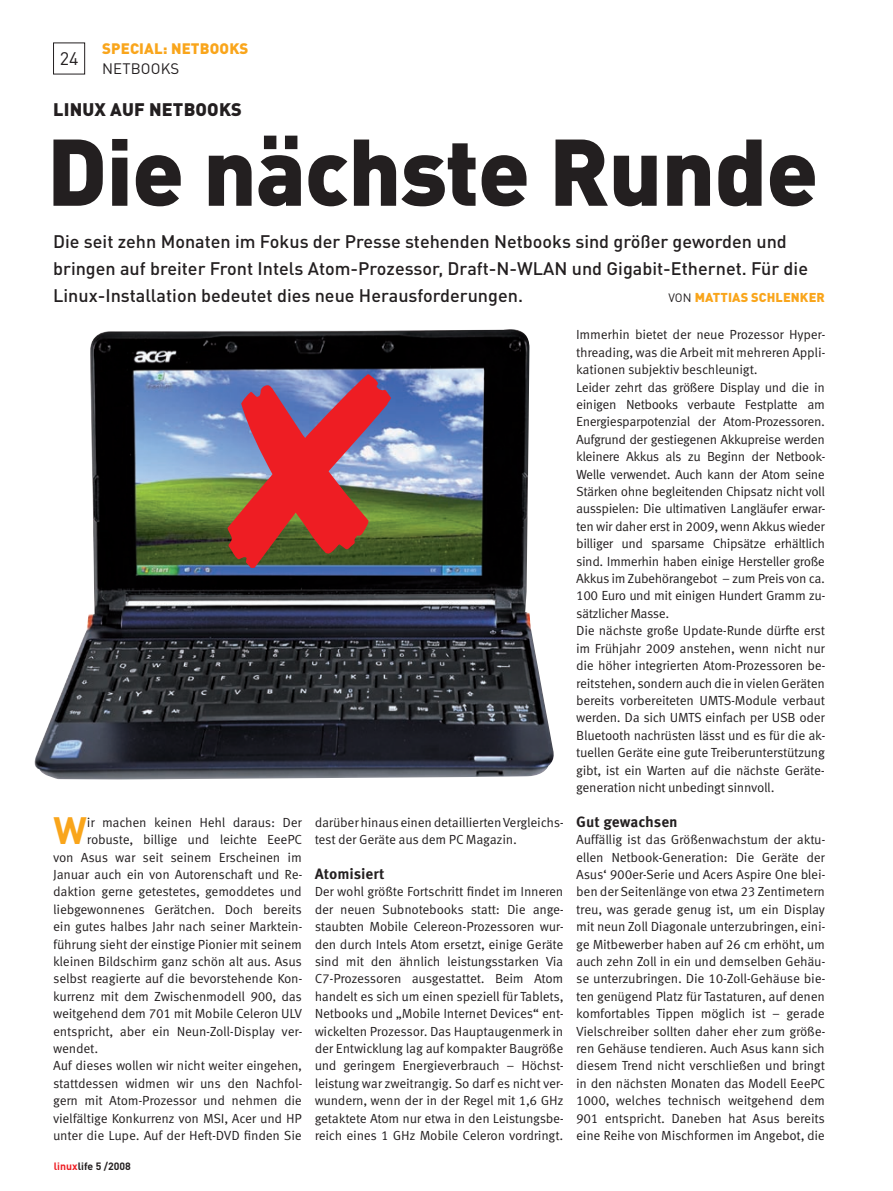
<style>
.page{position:relative;width:893px;height:1191px;background:#fff}
.page>*{position:absolute;margin:0;border:0;box-sizing:border-box;transform-origin:0 0}
._1_02___Headline_Rep{font:900 93px "DINOT";letter-spacing:-.01em;color:#231f20}
.Layout_Initial_2zeil{font:700 37.65px "DINOT";color:#f9a51b}
._1_03___Vorspann_Rep{font:500 18px/27px "DINOT";color:#231f20}
._1_01___Dachzeile_Re{font:900 18px "DINOT";letter-spacing:.01em;color:#231f20}
.Layout_Pagina{font:18px "DINOT";color:#231f20}
._11_06___Workshop_Zw{font:700 15px "Meta Corr";color:#231f20}
._00_Rubrik_oben{font:900 15px "DINOT";letter-spacing:.01em;color:#f9a51b}
._00_Rubrik_unten{font:15px "DINOT";letter-spacing:.01em;color:#231f20}
._11_05___Workshop_Fl{font:13.2px/17.4px "Meta Corr";letter-spacing:-.025em;color:#231f20;text-align:justify}
.Layout_Initial_2zeil-2{font:13.2px "Meta Corr";letter-spacing:-.02em;color:#231f20}
._1_04___Fließtext_no{font:13.2px/17.4px "Meta Corr";letter-spacing:-.02em;color:#231f20;text-align:justify}
._1_03___Vorspann_Rep-2{font:900 12.75px "DINOT";letter-spacing:.01em;color:#f9a51b}
.Layout_Ausgabezeile{font:700 10.5px "DINOT";color:#231f20}
.s1{font-weight:400;font-size:12px;color:#231f20}
.s2{color:#ee1d23}
</style>
<div class="page">
<div style="left:53px;top:43px;width:32px;height:31px;border:1px solid #231f20"></div>
<img style="left:34px;top:329px;width:520px;height:450px">
<svg style="left:227px;top:374px;width:164px;height:193px;background:#698788"></svg>
<p class="_00_Rubrik_oben" style="left:102px;top:38px;width:148px">SPECIAL: NETBOOKS</p>
<p class="_00_Rubrik_unten" style="left:102px;top:59px;width:79px">NETBOOKS</p>
<p class="_1_01___Dachzeile_Re" style="left:53px;top:97px;width:121px">LINUX AUF NETBOOKS</p>
<p class="_1_02___Headline_Rep" style="left:47px;top:109px;width:773px">DIE NÄCHSTE RUNDE</p>
<p class="_1_03___Vorspann_Rep" style="left:53px;top:227px;width:756px">Die seit zehn Monaten im Fokus der Presse stehenden Netbooks sind größer geworden und bringen auf breiter Front Intels Atom-Prozessor, Draft-N-WLAN und Gigabit-Ethernet. Für die<br>Linux-Installation bedeutet dies neue Herausforderungen.</p>
<p class="Layout_Pagina" style="left:60px;top:47px;width:20px">24</p>
<p class="_1_03___Vorspann_Rep-2" style="left:668px;top:288px;width:45px"><span class="s1">Von</span> MATTIAS</p>
<p class="_1_03___Vorspann_Rep-2" style="left:751px;top:288px;width:34px">SCHLENKER</p>
<p class="Layout_Initial_2zeil" style="left:54px;top:805px;width:35px">W</p>
<p class="Layout_Initial_2zeil-2" style="left:87px;top:814px;width:216px">ir machen keinen Hehl daraus: Der</p>
<p class="Layout_Initial_2zeil-2" style="left:87px;top:832px;width:217px">robuste, billige und leichte EeePC</p>
<p class="Layout_Initial_2zeil-2" style="left:53px;top:849px;width:250px">von Asus war seit seinem Erscheinen im</p>
<p class="Layout_Initial_2zeil-2" style="left:53px;top:866px;width:251px">Januar auch ein von Autorenschaft und Re-</p>
<p class="Layout_Initial_2zeil-2" style="left:53px;top:884px;width:250px">daktion gerne getestetes, gemoddetes und</p>
<p class="Layout_Initial_2zeil-2" style="left:53px;top:901px;width:250px">liebgewonnenes Gerätchen. Doch bereits</p>
<p class="Layout_Initial_2zeil-2" style="left:53px;top:919px;width:251px">ein gutes halbes Jahr nach seiner Marktein-</p>
<p class="Layout_Initial_2zeil-2" style="left:53px;top:936px;width:250px">führung sieht der einstige Pionier mit seinem</p>
<p class="Layout_Initial_2zeil-2" style="left:53px;top:953px;width:250px">kleinen Bildschirm ganz schön alt aus. Asus</p>
<p class="Layout_Initial_2zeil-2" style="left:53px;top:971px;width:251px">selbst reagierte auf die bevorstehende Kon-</p>
<p class="Layout_Initial_2zeil-2" style="left:53px;top:988px;width:250px">kurrenz mit dem Zwischenmodell 900, das</p>
<p class="Layout_Initial_2zeil-2" style="left:53px;top:1006px;width:251px">weitgehend dem 701 mit Mobile Celeron ULV</p>
<p class="Layout_Initial_2zeil-2" style="left:53px;top:1023px;width:251px">entspricht, aber ein Neun-Zoll-Display ver-</p>
<p class="Layout_Initial_2zeil-2" style="left:53px;top:1040px;width:47px">wendet.</p>
<p class="_1_04___Fließtext_no" style="left:53px;top:1057px;width:251px">Auf dieses wollen wir nicht weiter eingehen, stattdessen widmen wir uns den Nachfol&shy;gern mit Atom-Prozessor und nehmen die vielfältige Konkurrenz von MSI, Acer und HP unter die Lupe. Auf der Heft-DVD finden Sie</p>
<p class="Layout_Ausgabezeile" style="left:54px;top:1159px;width:78px"><span class="s2">linux</span>life 5 /2008</p>
<p class="_1_04___Fließtext_no" style="left:315px;top:813px;width:251px">darüber hinaus einen detaillierten Vergleichs&shy;test der Geräte aus dem PC Magazin.</p>
<p class="_11_06___Workshop_Zw" style="left:315px;top:865px;width:71px">Atomisiert</p>
<p class="_11_05___Workshop_Fl" style="left:315px;top:883px;width:251px">Der wohl größte Fortschritt findet im Inneren der neuen Subnotebooks statt: Die ange&shy;staubten Mobile Celereon-Prozessoren wur&shy;den durch Intels Atom ersetzt, einige Geräte sind mit den ähnlich leistungsstarken Via C7-Prozessoren ausgestattet. Beim Atom handelt es sich um einen speziell für Tablets, Netbooks und „Mobile Internet Devices“ ent&shy;wickelten Prozessor. Das Hauptaugenmerk in der Entwicklung lag auf kompakter Baugröße und geringem Energieverbrauch – Höchst&shy;leistung war zweitrangig. So darf es nicht ver&shy;wundern, wenn der in der Regel mit 1,6 GHz getaktete Atom nur etwa in den Leistungsbe&shy;reich eines 1 GHz Mobile Celeron vordringt.</p>
<p class="_11_05___Workshop_Fl" style="left:576px;top:326px;width:251px">Immerhin bietet der neue Prozessor Hyper&shy;threading, was die Arbeit mit mehreren Appli&shy;kationen subjektiv beschleunigt.</p>
<p class="_11_05___Workshop_Fl" style="left:576px;top:378px;width:251px">Leider zehrt das größere Display und die in einigen Netbooks verbaute Festplatte am Energiesparpotenzial der Atom-Prozessoren.<br>Aufgrund der gestiegenen Akkupreise werden kleinere Akkus als zu Beginn der Netbook-Welle verwendet. Auch kann der Atom seine Stärken ohne begleitenden Chipsatz nicht voll ausspielen: Die ultimativen Langläufer erwar&shy;ten wir daher erst in 2009, wenn Akkus wieder billiger und sparsame Chipsätze erhältlich sind. Immerhin haben einige Hersteller große Akkus im Zubehörangebot – zum Preis von ca.<br>100 Euro und mit einigen Hundert Gramm zu&shy;sätzlicher Masse.</p>
<p class="_11_05___Workshop_Fl" style="left:576px;top:622px;width:251px">Die nächste große Update-Runde dürfte erst im Frühjahr 2009 anstehen, wenn nicht nur die höher integrierten Atom-Prozessoren be&shy;reitstehen, sondern auch die in vielen Geräten bereits vorbereiteten UMTS-Module verbaut werden. Da sich UMTS einfach per USB oder Bluetooth nachrüsten lässt und es für die ak&shy;tuellen Geräte eine gute Treiberunterstützung gibt, ist ein Warten auf die nächste Geräte&shy;generation nicht unbedingt sinnvoll.</p>
<p class="_11_06___Workshop_Zw" style="left:576px;top:812px;width:103px">Gut gewachsen</p>
<p class="_11_05___Workshop_Fl" style="left:576px;top:830px;width:251px">Auffällig ist das Größenwachstum der aktu&shy;ellen Netbook-Generation: Die Geräte der Asus‘ 900er-Serie und Acers Aspire One blei&shy;ben der Seitenlänge von etwa 23 Zentimetern treu, was gerade genug ist, um ein Display mit neun Zoll Diagonale unterzubringen, eini&shy;ge Mitbewerber haben auf 26 cm erhöht, um auch zehn Zoll in ein und demselben Gehäu&shy;se unterzubringen. Die 10-Zoll-Gehäuse bie&shy;ten genügend Platz für Tastaturen, auf denen komfortables Tippen möglich ist – gerade Vielschreiber sollten daher eher zum größe&shy;ren Gehäuse tendieren. Auch Asus kann sich diesem Trend nicht verschließen und bringt in den nächsten Monaten das Modell EeePC 1000, welches technisch weitgehend dem 901 entspricht. Daneben hat Asus bereits eine Reihe von Mischformen im Angebot, die</p>
</div>
